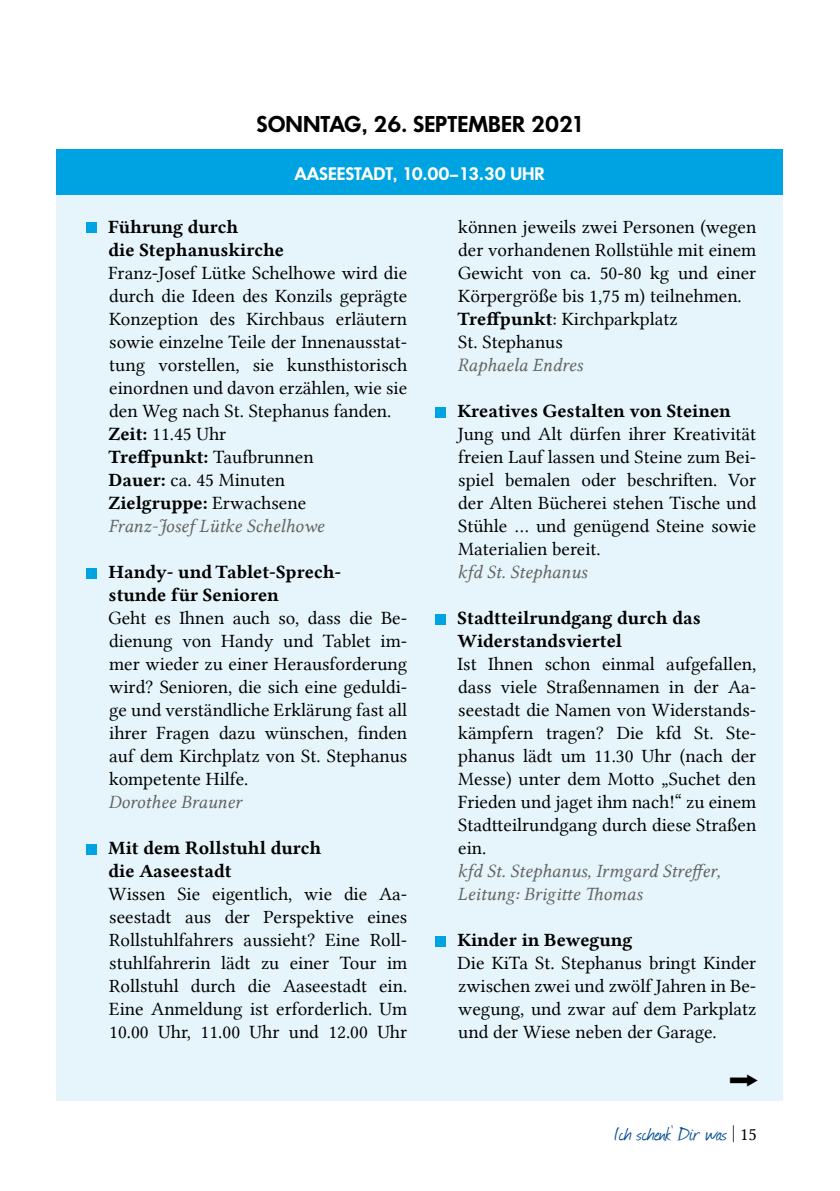
<style>
.page{position:relative;width:840px;height:1191px;background:#fff}
.page>*{position:absolute;margin:0;border:0;box-sizing:border-box;transform-origin:0 0}
.t1{font:600 24px "Futura No 2 D";color:#000}
.t2{font:24px "Journal";color:#004d91}
.t3{font:19px/23px "Lin Libertine";color:#000;text-align:justify}
.t4{font:19px/23px "Lin Libertine B";color:#000}
.t5{font:19px/23px "Lin Libertine I";color:#636362}
.t6{font:600 19px "Futura No 2 D";color:#fff}
.s1{font-family:"Lin Libertine B"}
.s2{font-family:"Lin Libertine"}
.s3{font-family:"Lin Libertine";font-size:18px;color:#000}
</style>
<div class="page">
<div style="left:57px;top:195px;width:725px;height:905px;background:#e6f5fc"></div>
<div style="left:86px;top:223px;width:11px;height:10px;background:#00a3e2"></div>
<div style="left:86px;top:568px;width:11px;height:10px;background:#00a3e2"></div>
<div style="left:86px;top:844px;width:11px;height:10px;background:#00a3e2"></div>
<div style="left:435px;top:407px;width:10px;height:10px;background:#00a3e2"></div>
<div style="left:435px;top:614px;width:10px;height:10px;background:#00a3e2"></div>
<div style="left:435px;top:936px;width:10px;height:10px;background:#00a3e2"></div>
<div style="left:57px;top:150px;width:725px;height:45px;background:#00a3e2"></div>
<p class="t1" style="left:256px;top:110px;width:330px">SONNTAG, 26. SEPTEMBER 2021</p>
<p class="t6" style="left:294px;top:162px;width:252px">AASEESTADT, 10.00–13.30 UHR</p>
<p class="t4" style="left:108px;top:215px;width:177px">Führung durch<br>die Stephanuskirche</p>
<p class="t3" style="left:108px;top:261px;width:300px;text-align:left">Franz-Josef Lütke Schelhowe wird die durch die Ideen des Konzils geprägte Konzeption des Kirchbaus erläutern sowie einzelne Teile der Innenausstat&shy;tung vorstellen, sie kunsthistorisch einordnen und davon erzählen, wie sie den Weg nach St. Stephanus fanden.<br><span class="s1">Zeit:</span> 11.45 Uhr</p>
<p class="t4" style="left:108px;top:445px;width:206px">Treffpunkt: <span class="s2">Taufbrunnen</span></p>
<p class="t3" style="left:108px;top:468px;width:178px"><span class="s1">Dauer:</span> ca. 45 Minuten</p>
<p class="t4" style="left:108px;top:491px;width:199px">Zielgruppe: <span class="s2">Erwachsene</span></p>
<p class="t5" style="left:108px;top:515px;width:217px">Franz-Josef Lütke Schelhowe</p>
<p class="t4" style="left:108px;top:560px;width:234px">Handy- und Tablet-Sprech&shy;stunde für Senioren</p>
<p class="t3" style="left:108px;top:606px;width:300px">Geht es Ihnen auch so, dass die Be&shy;dienung von Handy und Tablet im&shy;mer wieder zu einer Herausforderung wird? Senioren, die sich eine geduldi&shy;ge und verständliche Erklärung fast all ihrer Fragen dazu wünschen, finden auf dem Kirchplatz von St. Stephanus kompetente Hilfe.</p>
<p class="t5" style="left:108px;top:791px;width:134px">Dorothee Brauner</p>
<p class="t4" style="left:108px;top:836px;width:214px">Mit dem Rollstuhl durch die Aaseestadt</p>
<p class="t3" style="left:108px;top:882px;width:300px">Wissen Sie eigentlich, wie die Aa&shy;seestadt aus der Perspektive eines Rollstuhlfahrers aussieht? Eine Roll&shy;stuhlfahrerin lädt zu einer Tour im Rollstuhl durch die Aaseestadt ein.<br>Eine Anmeldung ist erforderlich. Um 10.00 Uhr, 11.00 Uhr und 12.00 Uhr</p>
<p class="t3" style="left:457px;top:215px;width:300px;text-align:left">können jeweils zwei Personen (wegen der vorhandenen Rollstühle mit einem<br>Gewicht von ca. 50-80 kg und einer<br>Körpergröße bis 1,75 m) teilnehmen.<br><span class="s1">Treffpunkt</span>: Kirchparkplatz<br>St. Stephanus</p>
<p class="t5" style="left:457px;top:354px;width:127px">Raphaela Endres</p>
<p class="t4" style="left:457px;top:399px;width:275px">Kreatives Gestalten von Steinen</p>
<p class="t3" style="left:457px;top:422px;width:300px">Jung und Alt dürfen ihrer Kreativität freien Lauf lassen und Steine zum Bei&shy;spiel bemalen oder beschriften. Vor der Alten Bücherei stehen Tische und Stühle ... und genügend Steine sowie Materialien bereit.</p>
<p class="t5" style="left:457px;top:561px;width:131px">kfd St. Stephanus</p>
<p class="t4" style="left:457px;top:606px;width:244px">Stadtteilrundgang durch das<br>Widerstandsviertel</p>
<p class="t3" style="left:457px;top:652px;width:300px">Ist Ihnen schon einmal aufgefallen, dass viele Straßennamen in der Aa&shy;seestadt die Namen von Widerstands&shy;kämpfern tragen? Die kfd St. Ste&shy;phanus lädt um 11.30 Uhr (nach der Messe) unter dem Motto „Suchet den Frieden und jaget ihm nach!“ zu einem Stadtteilrundgang durch diese Straßen ein.</p>
<p class="t5" style="left:457px;top:860px;width:264px">kfd St. Stephanus, Irmgard Streffer,<br>Leitung: Brigitte Thomas</p>
<p class="t4" style="left:457px;top:928px;width:176px">Kinder in Bewegung</p>
<p class="t3" style="left:457px;top:951px;width:300px">Die KiTa St. Stephanus bringt Kinder zwischen zwei und zwölf Jahren in Be&shy;wegung, und zwar auf dem Parkplatz und der Wiese neben der Garage.</p>
<p class="t2" style="left:613px;top:1117px;width:145px">Ich schenk’ Dir was <span class="s3">| 15</span></p>
</div>
